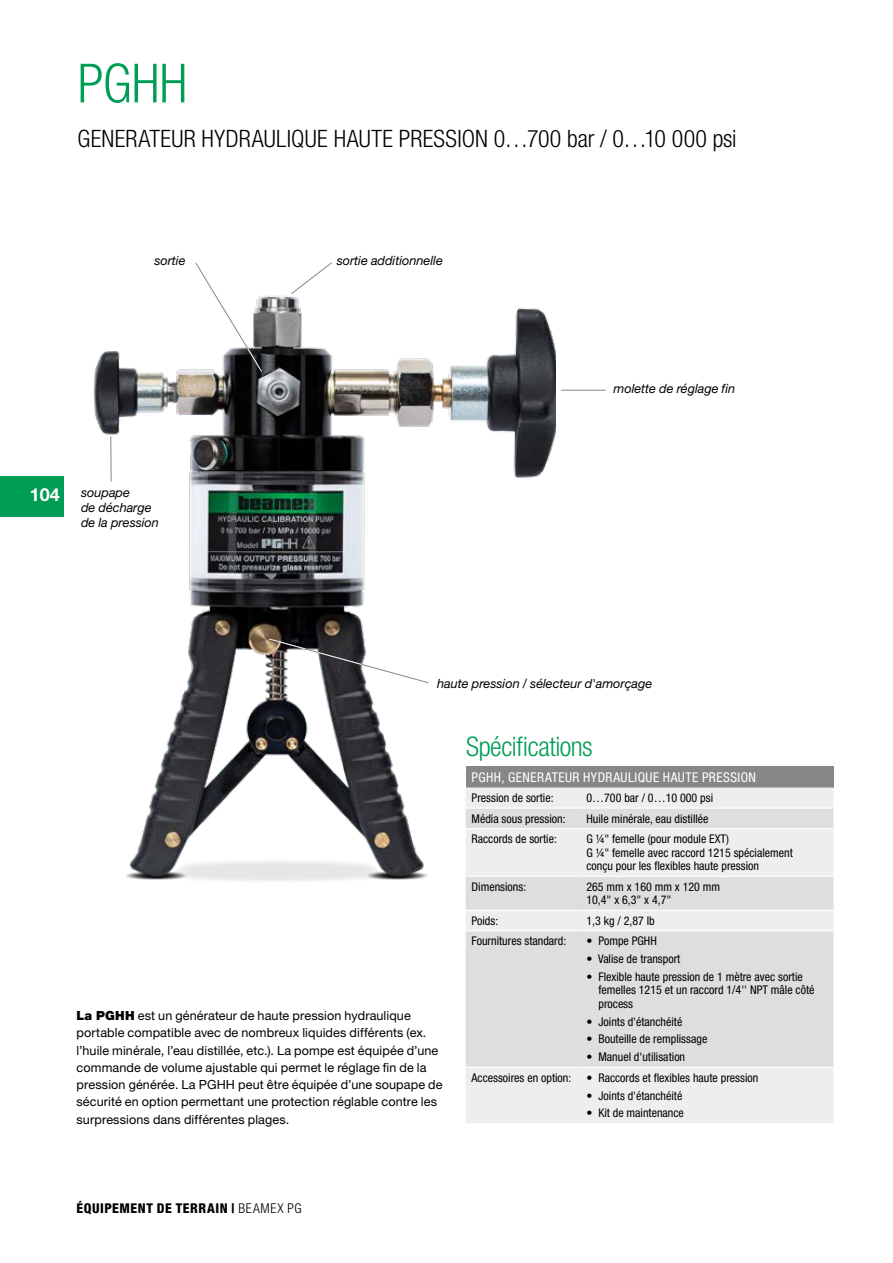
<style>
.page{position:relative;width:893px;height:1263px;background:#fff}
.page>*{position:absolute;margin:0;border:0;box-sizing:border-box;transform-origin:0 0}
.t1{font:300 condensed 54px "Helvetica Neue LT Std";color:#009d57}
.t2{font:300 condensed 27px "Helvetica Neue LT Std";letter-spacing:-.015em;color:#009d57}
.t3{font:300 condensed 24px "Helvetica Neue LT Std";letter-spacing:.01em;color:#000}
.t4{font:700 18px "Helvetica Neue LT Std";color:#fff}
.t5{font:condensed 13.5px "Helvetica Neue LT Std";letter-spacing:.035em;color:#fff}
.t6{font:800 condensed 13.5px "Helvetica Neue LT Std";letter-spacing:.04em;color:#000}
.t7{font:italic 12.75px/15px "Helvetica Neue LT Std";letter-spacing:-.005em;color:#000}
.t8{font:12.6px/17.2px "Helvetica Neue LT Std";letter-spacing:.01em;color:#000}
.t9{font:condensed 12px/13.5px "Helvetica Neue LT Std";color:#000}
.s1{font-weight:900}
.s2{font-weight:300}
</style>
<div class="page">
<img style="left:93px;top:295px;width:462px;height:637px">
<hr style="left:561px;top:390px;width:45px;height:1px;background:#878787">
<hr style="left:110px;top:436px;width:2px;height:46px;background:#878787">
<div style="left:466px;top:766px;width:367px;height:21px;background:#888787"></div>
<div style="left:466px;top:787px;width:367px;height:336px;background:#eee"></div>
<svg style="left:466px;top:809px;width:367px;height:258px;background:#e2e2e2"></svg>
<hr style="left:466px;top:807px;width:114px;height:2px;background:#fff">
<hr style="left:580px;top:807px;width:253px;height:2px;background:#fff">
<hr style="left:466px;top:876px;width:114px;height:1px;background:#fff">
<hr style="left:580px;top:876px;width:253px;height:1px;background:#fff">
<hr style="left:466px;top:930px;width:114px;height:1px;background:#fff">
<hr style="left:580px;top:930px;width:253px;height:1px;background:#fff">
<hr style="left:466px;top:828px;width:114px;height:1px;background:#fff">
<hr style="left:580px;top:828px;width:253px;height:1px;background:#fff">
<hr style="left:466px;top:910px;width:114px;height:1px;background:#fff">
<hr style="left:580px;top:910px;width:253px;height:1px;background:#fff">
<hr style="left:466px;top:1067px;width:114px;height:1px;background:#fff">
<hr style="left:580px;top:1067px;width:253px;height:1px;background:#fff">
<svg style="left:268px;top:638px;width:161px;height:46px"></svg>
<svg style="left:195px;top:262px;width:68px;height:111px"></svg>
<svg style="left:291px;top:262px;width:41px;height:32px"></svg>
<div style="left:0;top:476px;width:64px;height:40px;background:#009d57"></div>
<h1 class="t1" style="left:78px;top:52px;width:111px">PGHH</h1>
<h3 class="t3" style="left:78px;top:125px;width:661px">GENERATEUR HYDRAULIQUE HAUTE PRESSION 0…700 bar / 0…10 000 psi</h3>
<p class="t7" style="left:154px;top:252px;width:33px">sortie</p>
<p class="t7" style="left:337px;top:252px;width:108px">sortie additionnelle</p>
<h3 class="t4" style="left:30px;top:483px;width:31px">104</h3>
<p class="t7" style="left:81px;top:485px;width:79px">soupape<br>de décharge de la pression</p>
<p class="t7" style="left:614px;top:381px;width:123px">molette de réglage fin</p>
<p class="t7" style="left:437px;top:676px;width:216px">haute pression / sélecteur d'amorçage</p>
<p class="t8" style="left:77px;top:1007px;width:368px"><span class="s1">La PGHH</span> est un générateur de haute pression hydraulique portable compatible avec de nombreux liquides différents (ex. l’huile minérale, l’eau distillée, etc.). La pompe est équipée d’une commande de volume ajustable qui permet le réglage fin de la pression générée. La PGHH peut être équipée d’une soupape de sécurité en option permettant une protection réglable contre les surpressions dans différentes plages.</p>
<h2 class="t2" style="left:466px;top:731px;width:128px">Spécifications</h2>
<p class="t5" style="left:472px;top:769px;width:286px">PGHH, GENERATEUR HYDRAULIQUE HAUTE PRESSION</p>
<p class="t9" style="left:472px;top:791px;width:83px">Pression de sortie:</p>
<p class="t9" style="left:586px;top:791px;width:128px">0…700 bar / 0…10 000 psi</p>
<p class="t9" style="left:472px;top:811px;width:95px">Média sous pression:</p>
<p class="t9" style="left:586px;top:811px;width:124px">Huile minérale, eau distillée</p>
<p class="t9" style="left:472px;top:832px;width:87px">Raccords de sortie:</p>
<p class="t9" style="left:586px;top:832px;width:208px">G ¼" femelle (pour module EXT)<br>G ¼" femelle avec raccord 1215 spécialement conçu pour les flexibles haute pression</p>
<p class="t9" style="left:472px;top:880px;width:56px">Dimensions:</p>
<p class="t9" style="left:586px;top:880px;width:135px">265 mm x 160 mm x 120 mm<br>10,4" x 6,3" x 4,7"</p>
<p class="t9" style="left:472px;top:914px;width:28px">Poids:</p>
<p class="t9" style="left:586px;top:914px;width:70px">1,3 kg / 2,87 lb</p>
<p class="t9" style="left:472px;top:934px;width:96px">Fournitures standard:</p>
<p class="t9" style="left:586px;top:934px;width:72px">• Pompe PGHH</p>
<p class="t9" style="left:586px;top:952px;width:95px">• Valise de transport</p>
<p class="t9" style="left:598px;top:970px;width:217px;text-indent:-12px">• Flexible haute pression de 1 mètre avec sortie femelles 1215 et un raccord 1/4'' NPT mâle côté process</p>
<p class="t9" style="left:586px;top:1015px;width:97px">• Joints d'étanchéité</p>
<p class="t9" style="left:586px;top:1032px;width:122px">• Bouteille de remplissage</p>
<p class="t9" style="left:586px;top:1050px;width:100px">• Manuel d'utilisation</p>
<p class="t9" style="left:472px;top:1071px;width:101px">Accessoires en option:</p>
<p class="t9" style="left:586px;top:1071px;width:173px">• Raccords et flexibles haute pression</p>
<p class="t9" style="left:586px;top:1088px;width:97px">• Joints d'étanchéité</p>
<p class="t9" style="left:586px;top:1106px;width:99px">• Kit de maintenance</p>
<p class="t6" style="left:77px;top:1200px;width:227px">ÉQUIPEMENT DE TERRAIN | <span class="s2">BEAMEX PG</span></p>
</div>
